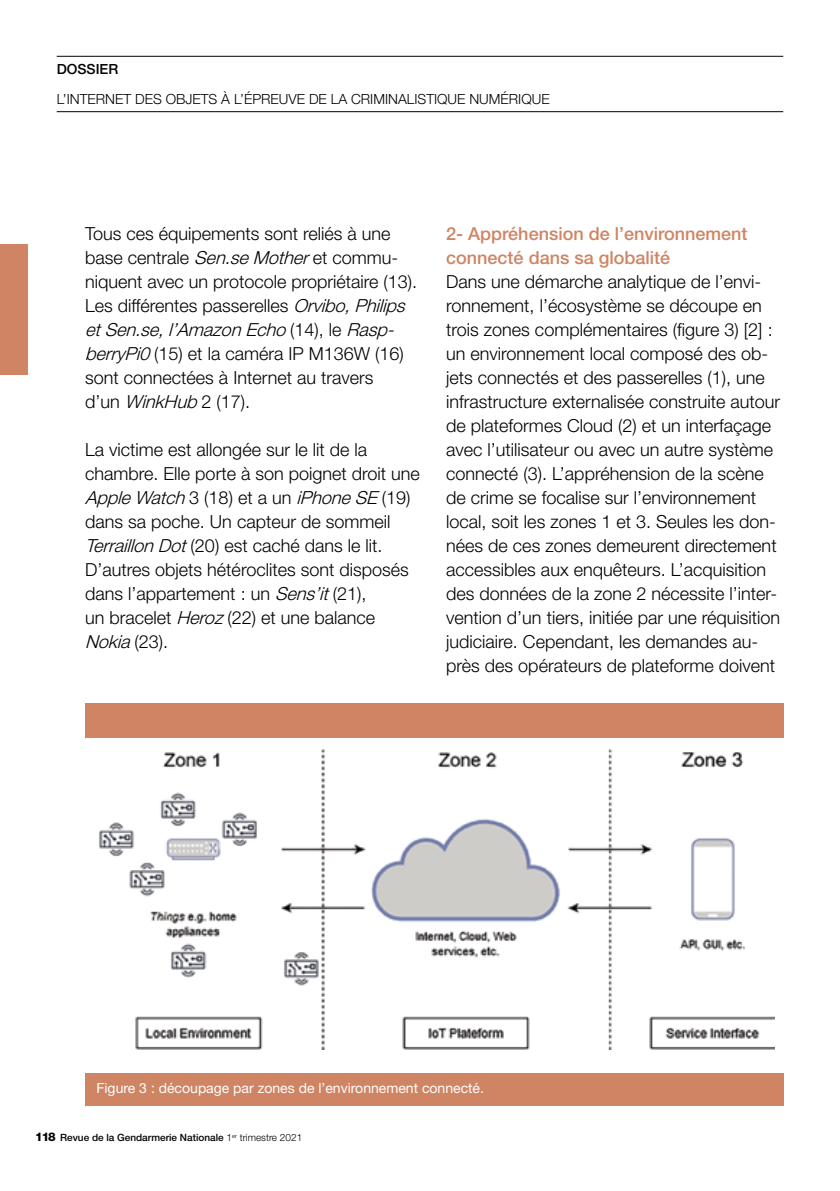
<style>
.page{position:relative;width:840px;height:1191px;background:#fff}
.page>*{position:absolute;margin:0;border:0;box-sizing:border-box;transform-origin:0 0}
.t1{font:300 18px/24px "Helvetica Neue LT Std";color:#000}
.t2{font:500 18px/24px "Helvetica Neue LT Std";color:#cf8463}
.t3{font:300 14px "Helvetica Neue LT Std";color:#000}
.t4{font:14px "Helvetica Neue LT Std";color:#fff}
.t5{font:500 14px "Helvetica Neue LT Std";color:#000}
.t6{font:500 10px "Helvetica Neue LT Std";color:#000}
.s1{font-style:italic}
.s2{font-weight:800;font-size:12px}
.s3{font-weight:300}
</style>
<div class="page">
<div style="left:0;top:244px;width:28px;height:130px;background:#cf8463"></div>
<hr style="left:57px;top:56px;width:725px;height:1px;background:#000">
<hr style="left:57px;top:111px;width:725px;height:1px;background:#000">
<div style="left:85px;top:703px;width:697px;height:403px;background:#cf8463"></div>
<div style="left:85px;top:738px;width:697px;height:335px;background:#fff"></div>
<img style="left:99px;top:749px;width:674px;height:300px">
<p class="t5" style="left:57px;top:60px;width:63px">DOSSIER</p>
<p class="t3" style="left:57px;top:90px;width:494px">L’INTERNET DES OBJETS À L’ÉPREUVE DE LA CRIMINALISTIQUE NUMÉRIQUE</p>
<p class="t1" style="left:85px;top:221px;width:333px">Tous ces équipements sont reliés à une base centrale <span class="s1">Sen.seMother</span>et commu&shy;niquent avec un protocole propriétaire (13).<br>Les différentes passerelles <span class="s1">Orvibo,Philips etSen.se,l’AmazonEcho</span>( 1 4 ) , l e <span class="s1">Rasp&shy;berryPi0</span>(15) et la caméra IP M136W (16) sont connectées à Internet au travers<br>d’un <span class="s1">WinkHub</span>2 (17).</p>
<p class="t1" style="left:85px;top:437px;width:336px">La victime est allongée sur le lit de la chambre. Elle porte à son poignet droit une <span class="s1">AppleWatch</span>3 ( 1 8 ) e t a u n <span class="s1">iPhoneSE</span> ( 1 9 ) dans sa poche. Un capteur de sommeil <span class="s1">TerraillonDot</span>(20) est caché dans le lit.<br>D’autres objets hétéroclites sont disposés dans l’appartement : un <span class="s1">Sens’it</span>(21),<br>un bracelet <span class="s1">Heroz</span>(22) et une balance <span class="s1">Nokia</span>( 2 3 ) .</p>
<p class="t2" style="left:446px;top:221px;width:303px">2- Appréhension de l’environnement connecté dans sa globalité</p>
<p class="t1" style="left:446px;top:269px;width:335px">Dans une démarche analytique de l’envi&shy;ronnement, l’écosystème se découpe en trois zones complémentaires (figure 3) [2] : un environnement local composé des ob&shy;jets connectés et des passerelles (1), une infrastructure externalisée construite autour de plateformes Cloud (2) et un interfaçage avec l’utilisateur ou avec un autre système connecté (3). L’appréhension de la scène de crime se focalise sur l’environnement local, soit les zones 1 et 3. Seules les don&shy;nées de ces zones demeurent directement accessibles aux enquêteurs. L’acquisition des données de la zone 2 nécessite l’inter&shy;vention d’un tiers, initiée par une réquisition judiciaire. Cependant, les demandes au&shy;près des opérateurs de plateforme doivent</p>
<p class="t4" style="left:96px;top:1080px;width:389px">Figure 3 : découpage par zones de l’environnement connecté.</p>
<p class="t6" style="left:35px;top:1131px;width:268px"><span class="s2">118</span> Revue de la Gendarmerie Nationale <span class="s3">1</span><sup>er</sup> <span class="s3">trimestre 2021</span></p>
</div>
